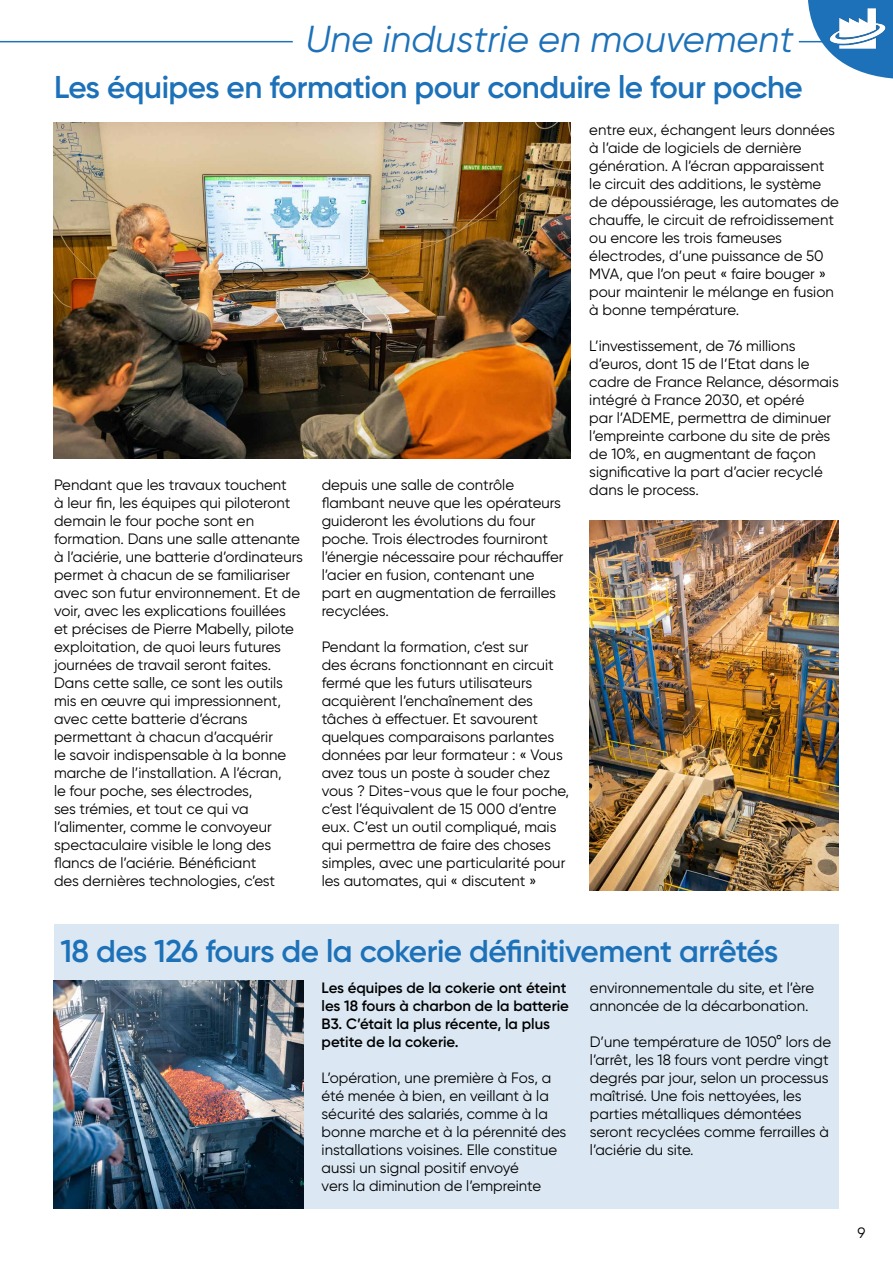
<style>
.page{position:relative;width:893px;height:1263px;background:#fff}
.page>*{position:absolute;margin:0;border:0;box-sizing:border-box;transform-origin:0 0}
.t1{font:italic 37.5px "Gilroy";color:#1d71b8}
.t2{font:600 31.5px "Gilroy";letter-spacing:-.015em;color:#1d71b8}
.t3{font:15px/18px "Gilroy";color:#000}
.t4{font:600 15px/18px "Gilroy";color:#000}
</style>
<div class="page">
<div style="left:54px;top:925px;width:785px;height:284px;background:#dbe8f3"></div>
<hr style="left:0;top:41px;width:293px;height:1px;background:#1d71b8">
<svg style="left:798px;top:0;width:95px;height:79px"></svg>
<img style="left:827px;top:5px;width:61px;height:50px">
<img style="left:54px;top:123px;width:517px;height:335px">
<img style="left:54px;top:981px;width:250px;height:228px">
<img style="left:590px;top:521px;width:249px;height:370px">
<h1 class="t1" style="left:306px;top:16px;width:489px">Une industrie en mouvement</h1>
<h2 class="t2" style="left:54px;top:67px;width:750px">Les équipes en formation pour conduire le four poche</h2>
<p class="t3" style="left:54px;top:476px;width:250px">Pendant que les travaux touchent<br>à leur fin, les équipes qui piloteront demain le four poche sont en formation. Dans une salle attenante à l’aciérie, une batterie d’ordinateurs permet à chacun de se familiariser avec son futur environnement. Et de voir, avec les explications fouillées et précises de Pierre Mabelly, pilote exploitation, de quoi leurs futures journées de travail seront faites.<br>Dans cette salle, ce sont les outils mis en œuvre qui impressionnent, avec cette batterie d’écrans permettant à chacun d’acquérir<br>le savoir indispensable à la bonne marche de l’installation. A l’écran,<br>le four poche, ses électrodes,<br>ses trémies, et tout ce qui va l’alimenter, comme le convoyeur spectaculaire visible le long des flancs de l’aciérie. Bénéficiant<br>des dernières technologies, c’est</p>
<p class="t3" style="left:322px;top:476px;width:243px">depuis une salle de contrôle flambant neuve que les opérateurs guideront les évolutions du four poche. Trois électrodes fourniront l’énergie nécessaire pour réchauffer l’acier en fusion, contenant une part en augmentation de ferrailles recyclées.</p>
<p class="t3" style="left:322px;top:638px;width:249px">Pendant la formation, c’est sur<br>des écrans fonctionnant en circuit fermé que les futurs utilisateurs acquièrent l’enchaînement des tâches à effectuer. Et savourent quelques comparaisons parlantes données par leur formateur : « Vous avez tous un poste à souder chez vous ? Dites-vous que le four poche, c’est l’équivalent de 15 000 d’entre eux. C’est un outil compliqué, mais qui permettra de faire des choses simples, avec une particularité pour les automates, qui « discutent »</p>
<p class="t3" style="left:589px;top:120px;width:251px">entre eux, échangent leurs données à l’aide de logiciels de dernière génération. A l’écran apparaissent le circuit des additions, le système de dépoussiérage, les automates de chauffe, le circuit de refroidissement ou encore les trois fameuses électrodes, d’une puissance de 50<br>MVA, que l’on peut « faire bouger » pour maintenir le mélange en fusion à bonne température.</p>
<p class="t3" style="left:589px;top:336px;width:251px">L’investissement, de 76 millions d’euros, dont 15 de l’Etat dans le cadre de France Relance, désormais intégré à France 2030, et opéré<br>par l’ADEME, permettra de diminuer l’empreinte carbone du site de près de 10%, en augmentant de façon significative la part d’acier recyclé dans le process.</p>
<h2 class="t2" style="left:60px;top:931px;width:719px">18 des 126 fours de la cokerie définitivement arrêtés</h2>
<p class="t4" style="left:322px;top:978px;width:249px">Les équipes de la cokerie ont éteint les 18 fours à charbon de la batterie<br>B3. C’était la plus récente, la plus petite de la cokerie.</p>
<p class="t3" style="left:322px;top:1068px;width:246px">L’opération, une première à Fos, a été menée à bien, en veillant à la sécurité des salariés, comme à la bonne marche et à la pérennité des installations voisines. Elle constitue aussi un signal positif envoyé<br>vers la diminution de l’empreinte</p>
<p class="t3" style="left:590px;top:978px;width:226px">environnementale du site, et l’ère annoncée de la décarbonation.</p>
<p class="t3" style="left:590px;top:1032px;width:243px">D’une température de 1050° lors de l’arrêt, les 18 fours vont perdre vingt degrés par jour, selon un processus maîtrisé. Une fois nettoyées, les parties métalliques démontées seront recyclées comme ferrailles à l’aciérie du site.</p>
<p class="t3" style="left:857px;top:1223px;width:9px">9</p>
</div>
